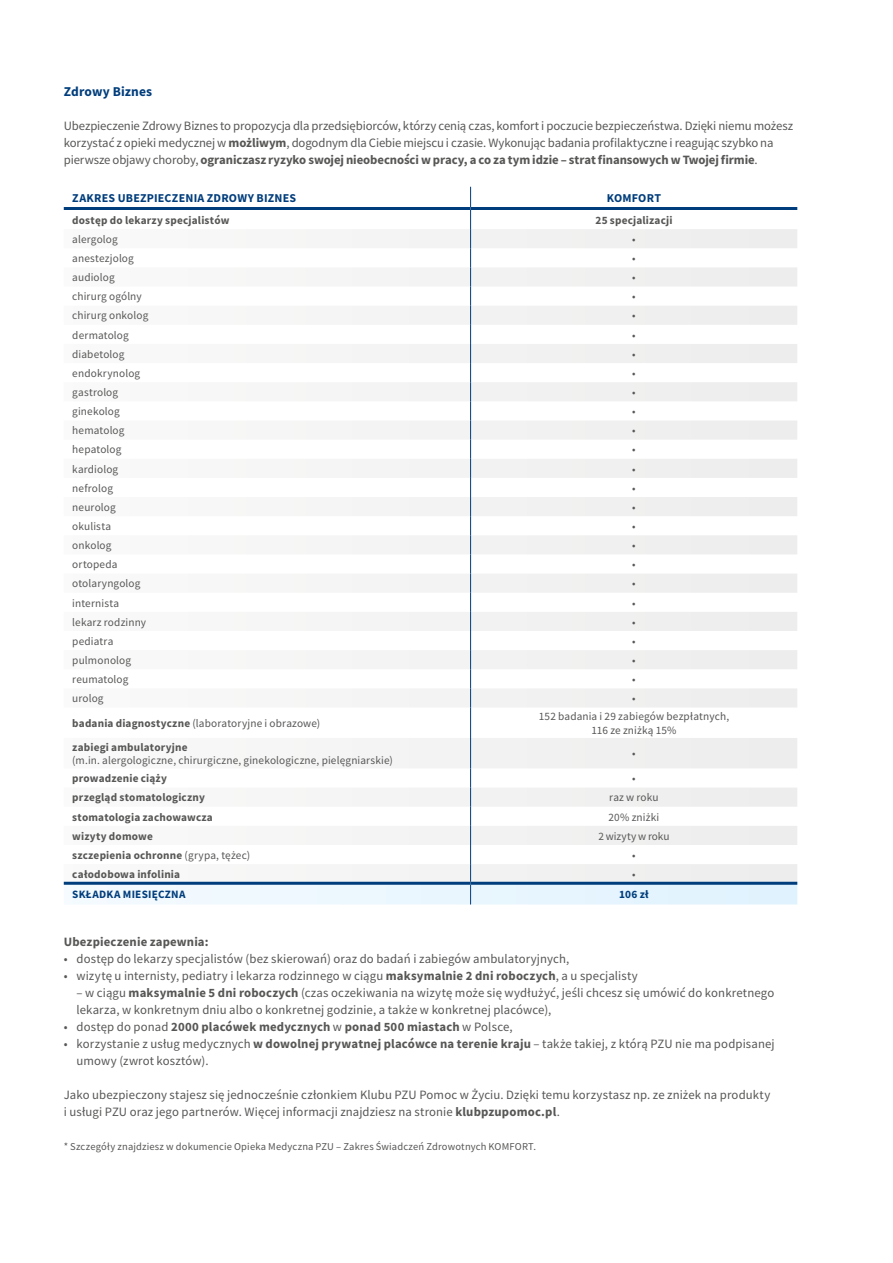
<style>
.page{position:relative;width:893px;height:1263px;background:#fff}
.page>*{position:absolute;margin:0;border:0;box-sizing:border-box;transform-origin:0 0}
.t1{font:700 13.5px "Source Sans Pro";letter-spacing:.01em;color:#003d7c}
.t2{font:12.75px/17px "Source Sans Pro";letter-spacing:.005em;color:#575756}
.t3{font:700 12.75px "Source Sans Pro";letter-spacing:.01em;color:#575756}
.t4{font:700 12px "Source Sans Pro";letter-spacing:.02em;color:#003d7c}
.t5{font:11.25px/13.5px "Source Sans Pro";letter-spacing:.01em;color:#575756;text-align:center}
.t6{font:700 11.25px "Source Sans Pro";letter-spacing:.015em;color:#575756}
.t7{font:700 11.25px "Source Sans Pro";letter-spacing:.025em;color:#003d7c}
.t8{font:10.5px "Source Sans Pro";letter-spacing:.015em;color:#575756}
.s1{font-weight:700}
.s2{font-weight:400}
</style>
<div class="page">
<svg style="left:352px;top:229px;width:445px;height:539px"></svg>
<hr style="left:470px;top:738px;width:1px;height:30px;background:#003d7c">
<svg style="left:64px;top:768px;width:733px;height:136px"></svg>
<svg style="left:470px;top:187px;width:1px;height:520px"></svg>
<hr style="left:470px;top:707px;width:1px;height:31px;background:#003d7c">
<hr style="left:64px;top:207px;width:407px;height:3px;background:#003d7c">
<hr style="left:471px;top:207px;width:326px;height:3px;background:#003d7c">
<hr style="left:64px;top:882px;width:407px;height:3px;background:#003d7c">
<hr style="left:471px;top:882px;width:326px;height:3px;background:#003d7c">
<p class="t1" style="left:64px;top:82px;width:90px">Zdrowy Biznes</p>
<p class="t2" style="left:64px;top:117px;width:731px">Ubezpieczenie Zdrowy Biznes to propozycja dla przedsiębiorców, którzy cenią czas, komfort i poczucie bezpieczeństwa. Dzięki niemu możesz korzystać z opieki medycznej w <span class="s1">możliwym</span>, dogodnym dla Ciebie miejscu i czasie. Wykonując badania profilaktyczne i reagując szybko na pierwsze objawy choroby, <span class="s1">ograniczasz ryzyko swojej nieobecności w pracy, a co za tym idzie – strat finansowych w Twojej firmie</span>.</p>
<p class="t4" style="left:72px;top:190px;width:225px">ZAKRES UBEZPIECZENIA ZDROWY BIZNES</p>
<p class="t4" style="left:607px;top:190px;width:56px">KOMFORT</p>
<p class="t6" style="left:72px;top:212px;width:159px">dostęp do lekarzy specjalistów</p>
<p class="t6" style="left:595px;top:212px;width:79px">25 specjalizacji</p>
<p class="t5" style="left:72px;top:232px;width:47px">alergolog</p>
<p class="t5" style="left:632px;top:232px;width:5px">•</p>
<p class="t5" style="left:72px;top:251px;width:63px">anestezjolog</p>
<p class="t5" style="left:632px;top:251px;width:5px">•</p>
<p class="t5" style="left:72px;top:271px;width:44px">audiolog</p>
<p class="t5" style="left:632px;top:271px;width:5px">•</p>
<p class="t5" style="left:72px;top:290px;width:71px">chirurg ogólny</p>
<p class="t5" style="left:632px;top:290px;width:5px">•</p>
<p class="t5" style="left:72px;top:309px;width:78px">chirurg onkolog</p>
<p class="t5" style="left:632px;top:309px;width:5px">•</p>
<p class="t5" style="left:72px;top:328px;width:58px">dermatolog</p>
<p class="t5" style="left:632px;top:328px;width:5px">•</p>
<p class="t5" style="left:72px;top:347px;width:54px">diabetolog</p>
<p class="t5" style="left:632px;top:347px;width:5px">•</p>
<p class="t5" style="left:72px;top:366px;width:70px">endokrynolog</p>
<p class="t5" style="left:632px;top:366px;width:5px">•</p>
<p class="t5" style="left:72px;top:385px;width:47px">gastrolog</p>
<p class="t5" style="left:632px;top:385px;width:5px">•</p>
<p class="t5" style="left:72px;top:405px;width:49px">ginekolog</p>
<p class="t5" style="left:632px;top:405px;width:5px">•</p>
<p class="t5" style="left:72px;top:424px;width:54px">hematolog</p>
<p class="t5" style="left:632px;top:424px;width:5px">•</p>
<p class="t5" style="left:72px;top:443px;width:51px">hepatolog</p>
<p class="t5" style="left:632px;top:443px;width:5px">•</p>
<p class="t5" style="left:72px;top:462px;width:47px">kardiolog</p>
<p class="t5" style="left:632px;top:462px;width:5px">•</p>
<p class="t5" style="left:72px;top:481px;width:42px">nefrolog</p>
<p class="t5" style="left:632px;top:481px;width:5px">•</p>
<p class="t5" style="left:72px;top:500px;width:45px">neurolog</p>
<p class="t5" style="left:632px;top:500px;width:5px">•</p>
<p class="t5" style="left:72px;top:519px;width:40px">okulista</p>
<p class="t5" style="left:632px;top:519px;width:5px">•</p>
<p class="t5" style="left:72px;top:539px;width:41px">onkolog</p>
<p class="t5" style="left:632px;top:539px;width:5px">•</p>
<p class="t5" style="left:72px;top:558px;width:47px">ortopeda</p>
<p class="t5" style="left:632px;top:558px;width:5px">•</p>
<p class="t5" style="left:72px;top:577px;width:70px">otolaryngolog</p>
<p class="t5" style="left:632px;top:577px;width:5px">•</p>
<p class="t5" style="left:72px;top:596px;width:48px">internista</p>
<p class="t5" style="left:632px;top:596px;width:5px">•</p>
<p class="t5" style="left:72px;top:615px;width:75px">lekarz rodzinny</p>
<p class="t5" style="left:632px;top:615px;width:5px">•</p>
<p class="t5" style="left:72px;top:634px;width:43px">pediatra</p>
<p class="t5" style="left:632px;top:634px;width:5px">•</p>
<p class="t5" style="left:72px;top:653px;width:60px">pulmonolog</p>
<p class="t5" style="left:632px;top:653px;width:5px">•</p>
<p class="t5" style="left:72px;top:672px;width:58px">reumatolog</p>
<p class="t5" style="left:632px;top:672px;width:5px">•</p>
<p class="t5" style="left:72px;top:692px;width:33px">urolog</p>
<p class="t5" style="left:632px;top:692px;width:5px">•</p>
<p class="t5" style="left:72px;top:716px;width:250px"><span class="s1">badania diagnostyczne</span> (laboratoryjne i obrazowe)</p>
<p class="t5" style="left:539px;top:710px;width:192px">152 badania i 29 zabiegów bezpłatnych,<br>116 ze zniżką 15%</p>
<p class="t6" style="left:72px;top:739px;width:117px">zabiegi ambulatoryjne</p>
<p class="t5" style="left:72px;top:754px;width:322px">(m.in. alergologiczne, chirurgiczne, ginekologiczne, pielęgniarskie)</p>
<p class="t5" style="left:632px;top:747px;width:5px">•</p>
<p class="t6" style="left:72px;top:771px;width:96px">prowadzenie ciąży</p>
<p class="t5" style="left:632px;top:772px;width:5px">•</p>
<p class="t6" style="left:72px;top:790px;width:134px">przegląd stomatologiczny</p>
<p class="t5" style="left:609px;top:791px;width:51px">raz w roku</p>
<p class="t6" style="left:72px;top:809px;width:142px">stomatologia zachowawcza</p>
<p class="t5" style="left:609px;top:810px;width:52px">20% zniżki</p>
<p class="t6" style="left:72px;top:828px;width:82px">wizyty domowe</p>
<p class="t5" style="left:598px;top:829px;width:73px">2 wizyty w roku</p>
<p class="t6" style="left:72px;top:847px;width:180px">szczepienia ochronne <span class="s2">(grypa, tężec)</span></p>
<p class="t5" style="left:632px;top:848px;width:5px">•</p>
<p class="t6" style="left:72px;top:867px;width:109px">całodobowa infolinia</p>
<p class="t5" style="left:632px;top:867px;width:5px">•</p>
<p class="t7" style="left:72px;top:887px;width:115px">SKŁADKA MIESIĘCZNA</p>
<p class="t7" style="left:619px;top:887px;width:31px">106 zł</p>
<p class="t3" style="left:64px;top:933px;width:146px">Ubezpieczenie zapewnia:</p>
<p class="t2" style="left:64px;top:950px;width:507px">• dostęp do lekarzy specjalistów (bez skierowań) oraz do badań i zabiegów ambulatoryjnych,</p>
<p class="t2" style="left:64px;top:967px;width:575px">• wizytę u internisty, pediatry i lekarza rodzinnego w ciągu <span class="s1">maksymalnie 2 dni roboczych</span>, a u specjalisty</p>
<p class="t2" style="left:77px;top:984px;width:699px">– w ciągu <span class="s1">maksymalnie 5 dni roboczych</span> (czas oczekiwania na wizytę może się wydłużyć, jeśli chcesz się umówić do konkretnego lekarza, w konkretnym dniu albo o konkretnej godzinie, a także w konkretnej placówce),</p>
<p class="t3" style="left:64px;top:1018px;width:450px"><span class="s2">• dostęp do ponad</span> 2000 placówek medycznych <span class="s2">w</span> ponad 500 miastach <span class="s2">w Polsce,</span></p>
<p class="t2" style="left:77px;top:1035px;width:700px;text-indent:-13px">• korzystanie z usług medycznych <span class="s1">w dowolnej prywatnej placówce na terenie kraju</span> – także takiej, z którą PZU nie ma podpisanej umowy (zwrot kosztów).</p>
<p class="t2" style="left:64px;top:1086px;width:708px">Jako ubezpieczony stajesz się jednocześnie członkiem Klubu PZU Pomoc w Życiu. Dzięki temu korzystasz np. ze zniżek na produkty i usługi PZU oraz jego partnerów. Więcej informacji znajdziesz na stronie <span class="s1">klubpzupomoc.pl</span>.</p>
<p class="t8" style="left:64px;top:1140px;width:474px">* Szczegóły znajdziesz w dokumencie Opieka Medyczna PZU – Zakres Świadczeń Zdrowotnych KOMFORT.</p>
</div>
